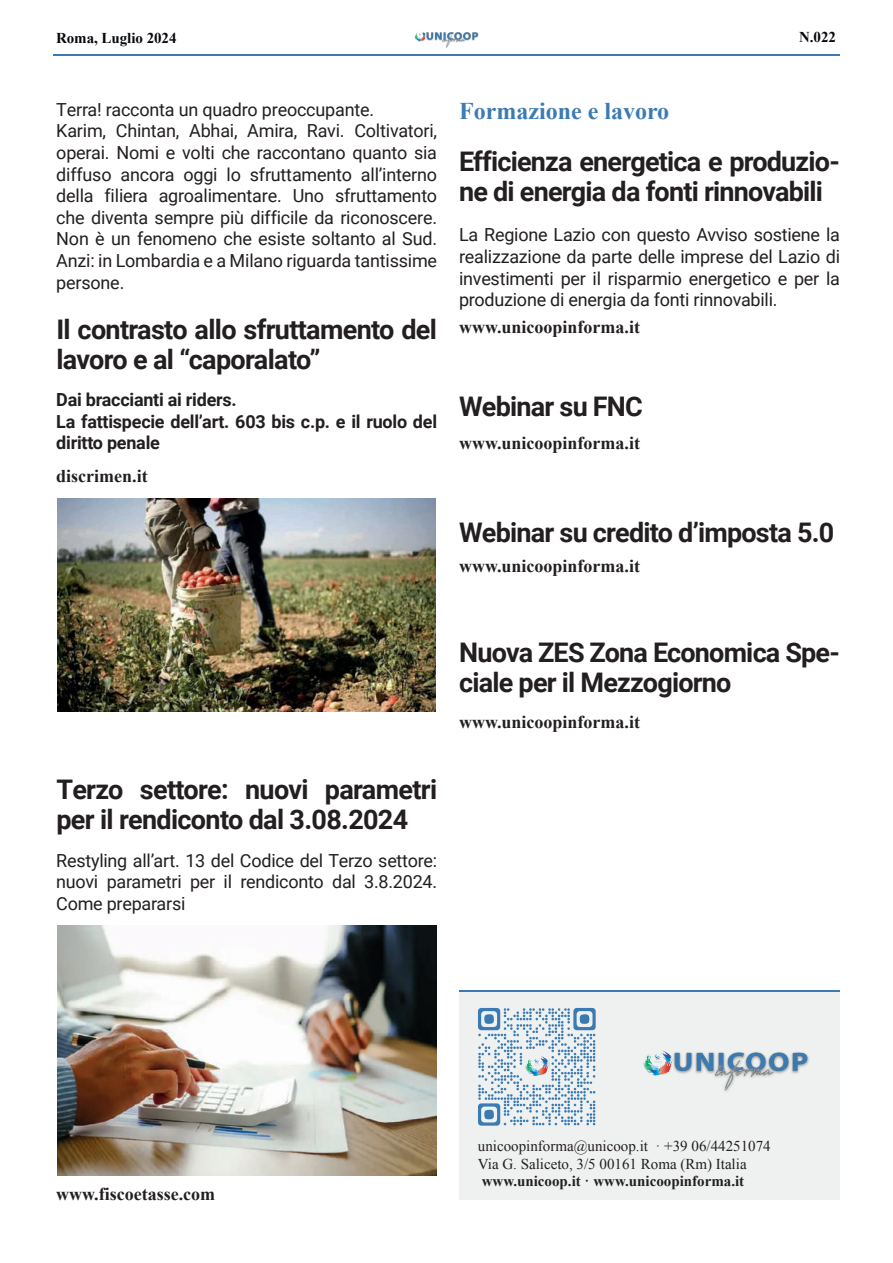
<style>
.page{position:relative;width:893px;height:1263px;background:#fff}
.page>*{position:absolute;margin:0;border:0;box-sizing:border-box;transform-origin:0 0}
.t1{font:700 27px/30px "Roboto";letter-spacing:-.03em;color:#231f20}
.t2{font:700 24px "Times New Roman";color:#3b7bb3}
.t3{font:18px/21.6px "Roboto";letter-spacing:-.01em;color:#231f20;text-align:justify}
.t4{font:700 18px "Times New Roman";color:#231f20}
.t5{font:700 18px/21.6px "Roboto";letter-spacing:-.015em;color:#231f20}
.t6{font:15px/18px "Times New Roman";color:#231f20}
.t7{font:700 15px "Times New Roman";color:#231f20}
.t8{font:700 15px "Times New Roman";letter-spacing:-.005em;color:#07090d}
</style>
<div class="page">
<img style="left:414px;top:31px;width:65px;height:17px">
<div style="left:459px;top:992px;width:381px;height:208px;background:#eff1f0"></div>
<hr style="left:459px;top:990px;width:381px;height:2px;background:#3b7bb3">
<svg style="left:478px;top:1008px;width:118px;height:118px"></svg>
<div style="left:580px;top:1014px;width:9px;height:10px;background:#3b7bb3;border-radius:4px"></div>
<div style="left:484px;top:1014px;width:10px;height:10px;background:#3b7bb3;border-radius:4px"></div>
<div style="left:484px;top:1110px;width:10px;height:9px;background:#3b7bb3;border-radius:4px"></div>
<img style="left:643px;top:1050px;width:166px;height:42px">
<img style="left:524px;top:1054px;width:25px;height:23px">
<img style="left:57px;top:925px;width:379px;height:250px">
<img style="left:58px;top:499px;width:377px;height:212px">
<hr style="left:53px;top:55px;width:787px;height:1px;background:#3b7bb3">
<p class="t8" style="left:56px;top:28px;width:122px">Roma, Luglio 2024</p>
<p class="t8" style="left:799px;top:26px;width:38px">N.022</p>
<p class="t3" style="left:56px;top:98px;width:382px;text-align:left">Terra! racconta un quadro preoccupante.<br>Karim, Chintan, Abhai, Amira, Ravi. Coltivatori, operai. Nomi e volti che raccontano quanto sia diffuso ancora oggi lo sfruttamento all’interno della filiera agroalimentare. Uno sfruttamento che diventa sempre più difficile da riconoscere.<br>Non è un fenomeno che esiste soltanto al Sud.<br>Anzi: in Lombardia e a Milano riguarda tantissime persone.</p>
<h1 class="t1" style="left:56px;top:313px;width:382px">Il contrasto allo sfruttamento del lavoro e al “caporalato”</h1>
<p class="t5" style="left:56px;top:388px;width:382px">Dai braccianti ai riders.<br>La fattispecie dell’art. 603 bis c.p. e il ruolo del diritto penale</p>
<p class="t4" style="left:56px;top:463px;width:93px">discrimen.it</p>
<h2 class="t2" style="left:459px;top:94px;width:212px">Formazione e lavoro</h2>
<h1 class="t1" style="left:459px;top:145px;width:382px">Efficienza energetica e produzio&shy;ne di energia da fonti rinnovabili</h1>
<p class="t3" style="left:459px;top:224px;width:382px">La Regione Lazio con questo Avviso sostiene la realizzazione da parte delle imprese del Lazio di investimenti per il risparmio energetico e per la produzione di energia da fonti rinnovabili.</p>
<p class="t4" style="left:459px;top:315px;width:183px">www.unicoopinforma.it</p>
<h1 class="t1" style="left:459px;top:390px;width:185px">Webinar su FNC</h1>
<p class="t4" style="left:459px;top:430px;width:183px">www.unicoopinforma.it</p>
<h1 class="t1" style="left:459px;top:516px;width:377px">Webinar su credito d’imposta 5.0</h1>
<p class="t4" style="left:459px;top:554px;width:183px">www.unicoopinforma.it</p>
<h1 class="t1" style="left:56px;top:774px;width:382px">Terzo settore: nuovi parametri per il rendiconto dal 3.08.2024</h1>
<p class="t3" style="left:56px;top:849px;width:382px">Restyling all’art. 13 del Codice del Terzo settore: nuovi parametri per il rendiconto dal 3.8.2024.<br>Come prepararsi</p>
<h1 class="t1" style="left:459px;top:636px;width:382px">Nuova ZES Zona Economica Spe&shy;ciale per il Mezzogiorno</h1>
<p class="t4" style="left:459px;top:709px;width:183px">www.unicoopinforma.it</p>
<p class="t4" style="left:56px;top:1181px;width:160px">www.fiscoetasse.com</p>
<p class="t6" style="left:478px;top:1137px;width:294px">unicoopinforma@unicoop.it · +39 06/44251074<br>Via G. Saliceto, 3/5 00161 Roma (Rm) Italia</p>
<p class="t7" style="left:482px;top:1171px;width:264px">www.unicoop.it · www.unicoopinforma.it</p>
</div>
